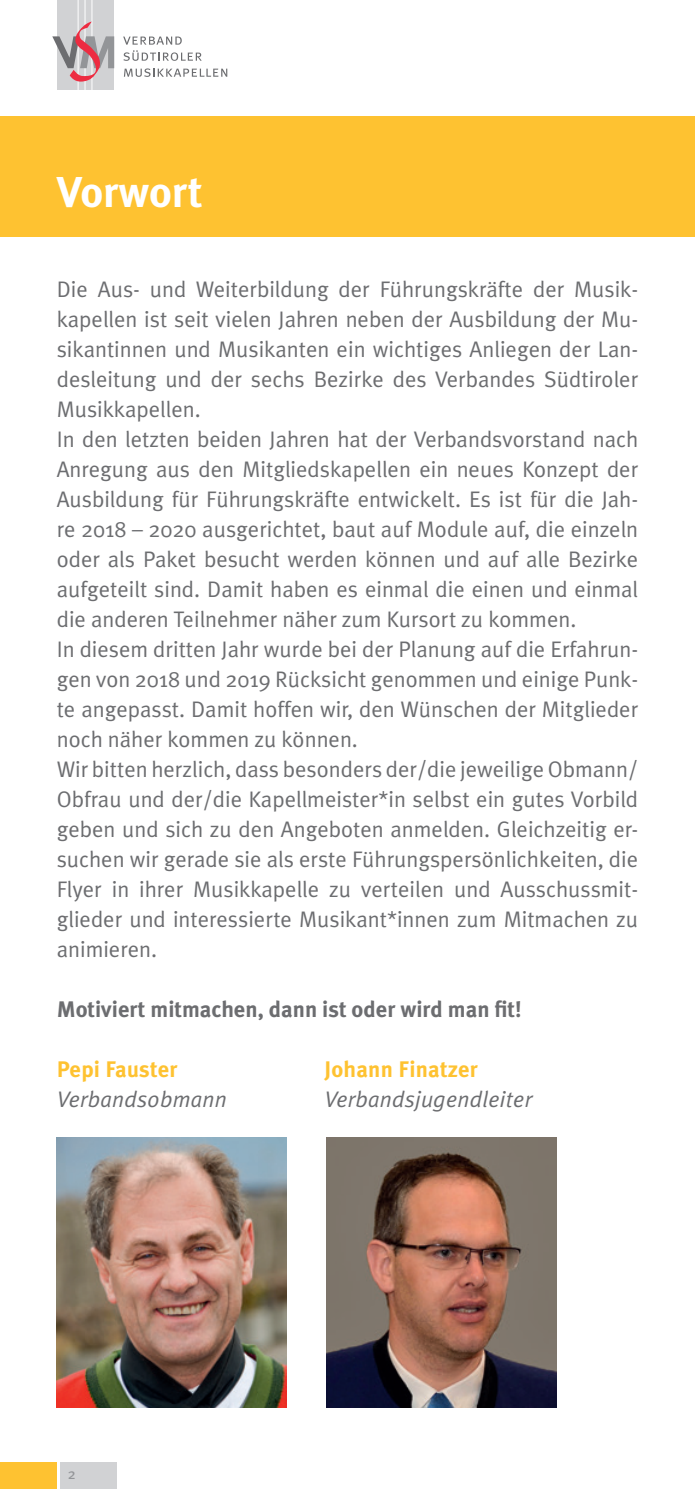
<style>
.page{position:relative;width:695px;height:1489px;background:#fff}
.page>*{position:absolute;margin:0;border:0;box-sizing:border-box;transform-origin:0 0}
.t1{font:700 43.25px "Meta Plus";color:#fff}
.t2{font:22.5px/30px "Meta Plus Normal";color:#6c6d70}
.t3{font:700 22.5px "Meta Plus";color:#6c6d70}
.t4{font:italic 22.5px "Meta Plus Normal";letter-spacing:.01em;color:#6c6d70}
.t5{font:700 22.5px "Meta Plus";letter-spacing:.01em;color:#fec231}
.t6{font:14.75px "Meta Plus";color:#939598}
</style>
<div class="page">
<div style="left:57px;top:0;width:57px;height:90px;background:#d1d2d4"></div>
<hr style="left:91px;top:0;width:1px;height:90px;background:#fff">
<hr style="left:85px;top:0;width:1px;height:90px;background:#fff">
<hr style="left:78px;top:0;width:1px;height:90px;background:#fff">
<svg style="left:52px;top:22px;width:62px;height:61px"></svg>
<svg style="left:123px;top:37px;width:79px;height:24px"></svg>
<svg style="left:124px;top:68px;width:103px;height:9px"></svg>
<div style="left:0;top:1461px;width:57px;height:27px;background:#fec231"></div>
<div style="left:60px;top:1461px;width:57px;height:27px;background:#d1d2d4"></div>
<div style="left:0;top:117px;width:694px;height:120px;background:#fec231"></div>
<img style="left:326px;top:1137px;width:230px;height:270px">
<img style="left:57px;top:1137px;width:229px;height:270px">
<h1 class="t1" style="left:57px;top:167px;width:147px">Vorwort</h1>
<p class="t2" style="left:57px;top:274px;width:583px">Die Aus- und Weiterbildung der Führungskräfte der Musik&shy;kapellen ist seit vielen Jahren neben der Ausbildung der Mu&shy;sikantinnen und Musikanten ein wichtiges Anliegen der Lan&shy;desleitung und der sechs Bezirke des Verbandes Südtiroler Musikkapellen.<br>In den letzten beiden Jahren hat der Verbandsvorstand nach Anregung aus den Mitgliedskapellen ein neues Konzept der Ausbildung für Führungskräfte entwickelt. Es ist für die Jah&shy;re 2018 – 2020 ausgerichtet, baut auf Module auf, die einzeln oder als Paket besucht werden können und auf alle Bezirke aufgeteilt sind. Damit haben es einmal die einen und einmal die anderen Teilnehmer näher zum Kursort zu kommen.<br>In diesem dritten Jahr wurde bei der Planung auf die Erfahrun&shy;gen von 2018 und 2019 Rücksicht genommen und einige Punk&shy;te angepasst. Damit hoffen wir, den Wünschen der Mitglieder noch näher kommen zu können.<br>Wir bitten herzlich, dass besonders der/die jeweilige Obmann/ Obfrau und der/die Kapellmeister*in selbst ein gutes Vorbild geben und sich zu den Angeboten anmelden. Gleichzeitig er&shy;suchen wir gerade sie als erste Führungspersönlichkeiten, die Flyer in ihrer Musikkapelle zu verteilen und Ausschussmit&shy;glieder und interessierte Musikant*innen zum Mitmachen zu animieren.</p>
<p class="t3" style="left:57px;top:996px;width:466px">Motiviert mitmachen, dann ist oder wird man fit!</p>
<p class="t5" style="left:57px;top:1056px;width:122px">Pepi Fauster</p>
<p class="t5" style="left:324px;top:1056px;width:155px">Johann Finatzer</p>
<p class="t4" style="left:57px;top:1086px;width:172px">Verbandsobmann</p>
<p class="t4" style="left:324px;top:1086px;width:209px">Verbandsjugendleiter</p>
<p class="t6" style="left:68px;top:1465px;width:9px">2</p>
</div>
